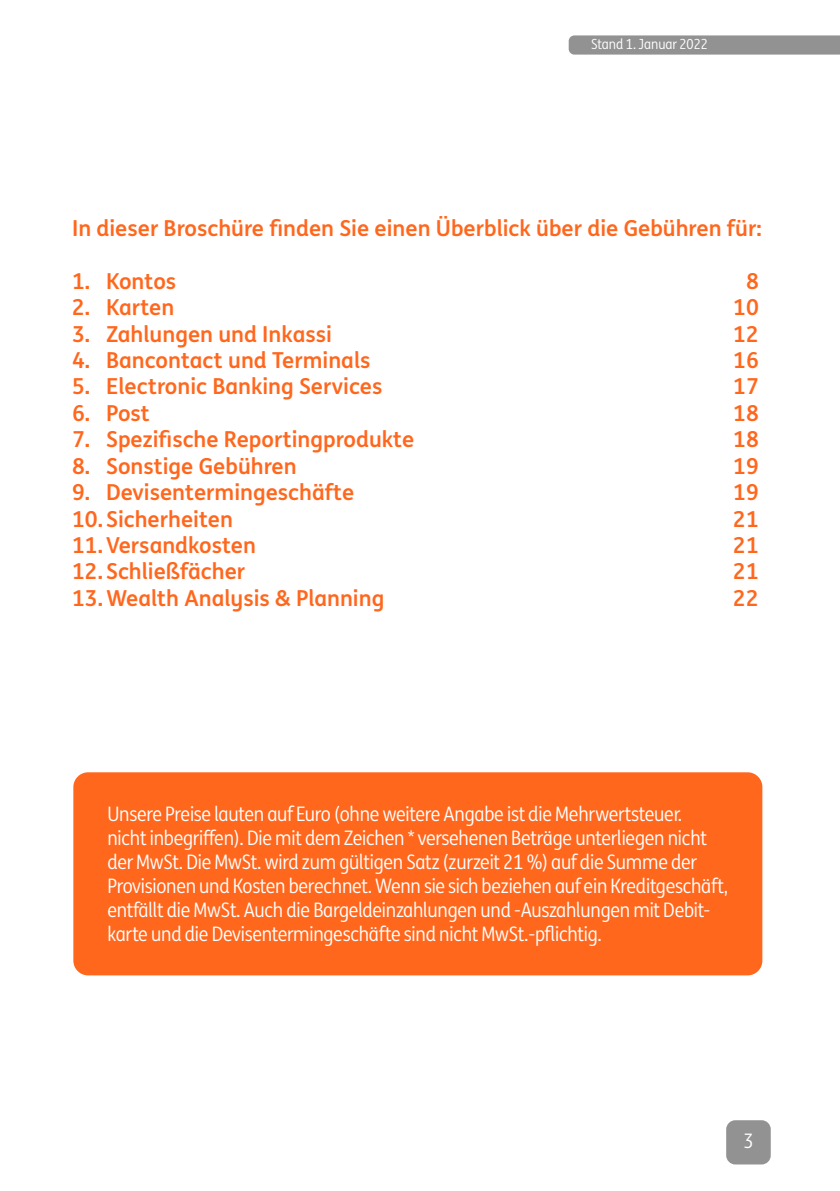
<style>
.page{position:relative;width:840px;height:1191px;background:#fff}
.page>*{position:absolute;margin:0;border:0;box-sizing:border-box;transform-origin:0 0}
.t1{font:700 22px "ING Me";color:#ff671d}
.t2{font:20px/24px "ING Me Narrow";letter-spacing:-.01em;color:#fff}
.t3{font:14px "ING Me Narrow";color:#fff}
</style>
<div class="page">
<div style="left:73px;top:772px;width:689px;height:203px;background:#ff671d;border-radius:15px"></div>
<svg style="left:568px;top:35px;width:271px;height:20px;background:#979797"></svg>
<div style="left:725px;top:1120px;width:45px;height:44px;background:#929292;border-radius:9px"></div>
<p class="t3" style="left:590px;top:34px;width:118px">Stand 1. Januar 2022</p>
<p class="t1" style="left:72px;top:210px;width:690px">In dieser Broschüre finden Sie einen Überblick über die Gebühren für:</p>
<p class="t1" style="left:72px;top:263px;width:106px">1. Kontos</p>
<p class="t1" style="left:745px;top:263px;width:14px">8</p>
<p class="t1" style="left:72px;top:290px;width:104px">2. Karten</p>
<p class="t1" style="left:732px;top:290px;width:27px">10</p>
<p class="t1" style="left:72px;top:316px;width:261px">3. Zahlungen und Inkassi</p>
<p class="t1" style="left:732px;top:316px;width:27px">12</p>
<p class="t1" style="left:72px;top:342px;width:300px">4. Bancontact und Terminals</p>
<p class="t1" style="left:732px;top:342px;width:27px">16</p>
<p class="t1" style="left:72px;top:369px;width:312px">5. Electronic Banking Services</p>
<p class="t1" style="left:732px;top:369px;width:27px">17</p>
<p class="t1" style="left:72px;top:395px;width:79px">6. Post</p>
<p class="t1" style="left:732px;top:395px;width:27px">18</p>
<p class="t1" style="left:72px;top:422px;width:343px">7. Spezifische Reportingprodukte</p>
<p class="t1" style="left:732px;top:422px;width:27px">18</p>
<p class="t1" style="left:72px;top:448px;width:226px">8. Sonstige Gebühren</p>
<p class="t1" style="left:732px;top:448px;width:27px">19</p>
<p class="t1" style="left:72px;top:474px;width:283px">9. Devisentermingeschäfte</p>
<p class="t1" style="left:732px;top:474px;width:27px">19</p>
<p class="t1" style="left:72px;top:501px;width:162px">10. Sicherheiten</p>
<p class="t1" style="left:732px;top:501px;width:27px">21</p>
<p class="t1" style="left:72px;top:527px;width:185px">11.Versandkosten</p>
<p class="t1" style="left:732px;top:527px;width:27px">21</p>
<p class="t1" style="left:72px;top:554px;width:175px">12. Schließfächer</p>
<p class="t1" style="left:732px;top:554px;width:27px">21</p>
<p class="t1" style="left:72px;top:580px;width:313px">13.Wealth Analysis &amp; Planning</p>
<p class="t1" style="left:732px;top:580px;width:27px">22</p>
<p class="t2" style="left:107px;top:801px;width:622px">Unsere Preise lauten auf Euro (ohne weitere Angabe ist die Mehrwertsteuer.<br>nicht inbegriffen). Die mit dem Zeichen * versehenen Beträge unterliegen nicht der MwSt. Die MwSt. wird zum gültigen Satz (zurzeit 21 %) auf die Summe der Provisionen und Kosten berechnet. Wenn sie sich beziehen auf ein Kreditgeschäft, entfällt die MwSt. Auch die Bargeldeinzahlungen und -Auszahlungen mit Debit&shy;karte und die Devisentermingeschäfte sind nicht MwSt.-pflichtig.</p>
<p class="t2" style="left:743px;top:1128px;width:12px">3</p>
</div>
